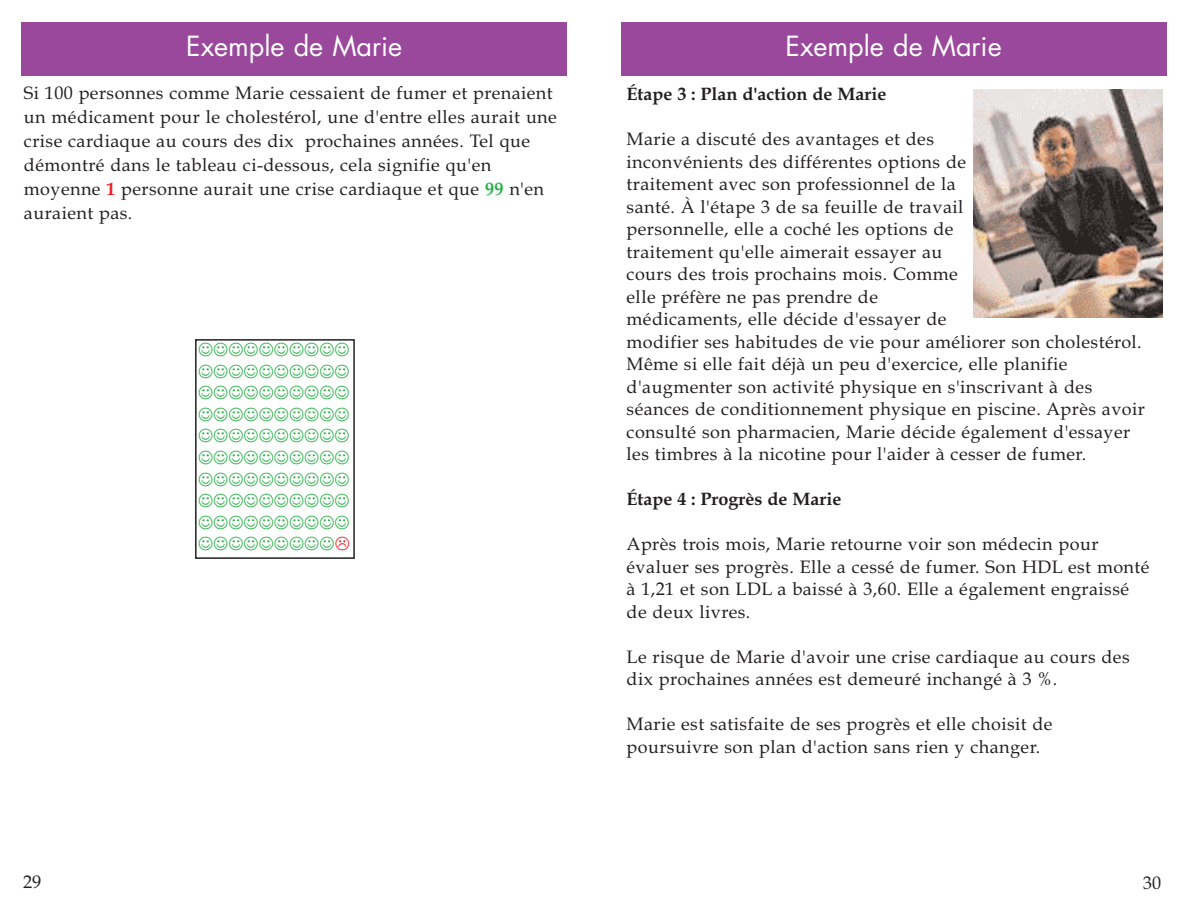
<style>
.page{position:relative;width:1188px;height:918px;background:#fff}
.page>*{position:absolute;margin:0;border:0;box-sizing:border-box;transform-origin:0 0}
.t1{font:27px "Futura";color:#fff}
.t2{font:18px/22.5px "Book Antiqua";letter-spacing:.025em;color:#231f20}
.t3{font:18px/21.6px "Wingdings";color:#2bb14a;text-align:justify}
.t4{font:700 18px "Book Antiqua";color:#231f20}
.s1{font-weight:700;color:#ed1e25}
.s2{font-weight:700;color:#2bb14a}
</style>
<div class="page">
<div style="left:621px;top:22px;width:545px;height:54px;background:#9a489b"></div>
<img style="left:973px;top:90px;width:189px;height:227px">
<div style="left:195px;top:339px;width:160px;height:220px;border:2px solid #231f20"></div>
<div style="left:22px;top:22px;width:545px;height:54px;background:#9a489b"></div>
<h1 class="t1" style="left:186px;top:34px;width:218px">Exemple de Marie</h1>
<p class="t2" style="left:24px;top:83px;width:534px;line-height:24px">Si 100 personnes comme Marie cessaient de fumer et prenaient un médicament pour le cholestérol, une d'entre elles aurait une crise cardiaque au cours des dix prochaines années. Tel que démontré dans le tableau ci-dessous, cela signifie qu'en moyenne <span class="s1">1</span> personne aurait une crise cardiaque et que <span class="s2">99</span> n'en auraient pas.</p>
<p class="t2" style="left:23px;top:873px;width:19px">29</p>
<p class="t3" style="left:198px;top:339px;width:153px">☺☺☺☺☺☺☺☺☺☺ ☺☺☺☺☺☺☺☺☺☺ ☺☺☺☺☺☺☺☺☺☺ ☺☺☺☺☺☺☺☺☺☺ ☺☺☺☺☺☺☺☺☺☺ ☺☺☺☺☺☺☺☺☺☺ ☺☺☺☺☺☺☺☺☺☺ ☺☺☺☺☺☺☺☺☺☺ ☺☺☺☺☺☺☺☺☺☺ ☺☺☺☺☺☺☺☺☺</p>
<h1 class="t1" style="left:786px;top:34px;width:218px">Exemple de Marie</h1>
<p class="t4" style="left:627px;top:87px;width:261px">Étape 3 : Plan d'action de Marie</p>
<p class="t2" style="left:627px;top:130px;width:520px">Marie a discuté des avantages et des<br>inconvénients des différentes options de<br>traitement avec son professionnel de la<br>santé. À l'étape 3 de sa feuille de travail<br>personnelle, elle a coché les options de<br>traitement qu'elle aimerait essayer au<br>cours des trois prochains mois. Comme<br>elle préfère ne pas prendre de<br>médicaments, elle décide d'essayer de<br>modifier ses habitudes de vie pour améliorer son cholestérol.<br>Même si elle fait déjà un peu d'exercice, elle planifie d'augmenter son activité physique en s'inscrivant à des séances de conditionnement physique en piscine. Après avoir consulté son pharmacien, Marie décide également d'essayer les timbres à la nicotine pour l'aider à cesser de fumer.</p>
<p class="t4" style="left:627px;top:492px;width:216px">Étape 4 : Progrès de Marie</p>
<p class="t2" style="left:627px;top:535px;width:524px">Après trois mois, Marie retourne voir son médecin pour évaluer ses progrès. Elle a cessé de fumer. Son HDL est monté à 1,21 et son LDL a baissé à 3,60. Elle a également engraissé de deux livres.</p>
<p class="t2" style="left:627px;top:647px;width:505px">Le risque de Marie d'avoir une crise cardiaque au cours des dix prochaines années est demeuré inchangé à 3 %.</p>
<p class="t2" style="left:627px;top:715px;width:428px">Marie est satisfaite de ses progrès et elle choisit de poursuivre son plan d'action sans rien y changer.</p>
<p class="t2" style="left:1143px;top:874px;width:19px">30</p>
</div>
